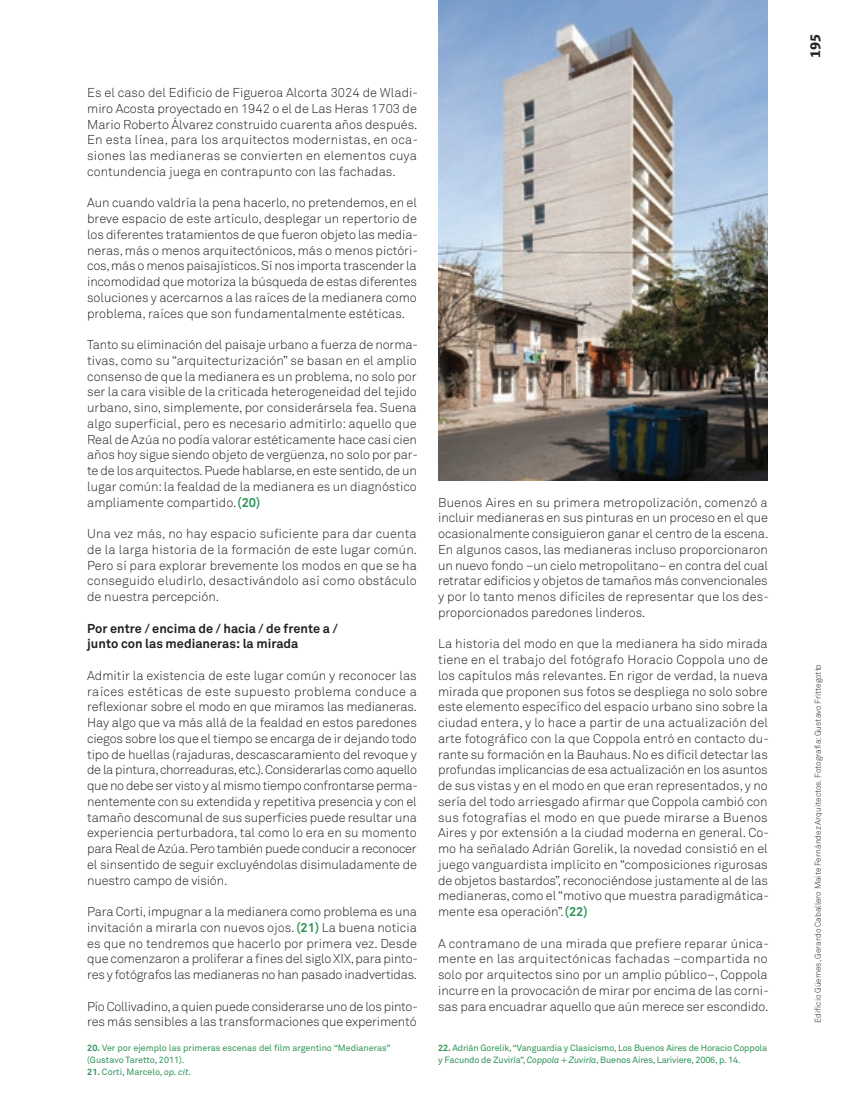
<style>
.page{position:relative;width:855px;height:1110px;background:#fff}
.page>*{position:absolute;margin:0;border:0;box-sizing:border-box;transform-origin:0 0}
.t1{font:700 13.5px "DB Sans";color:#231f20}
.TEXTO_Revista_sans{font:300 12.75px/15.8px "Akkurat";letter-spacing:-.005em;color:#231f20;text-align:justify}
.TEXTO_Revista_sans-2{font:700 12.75px/15.8px "Akkurat";color:#231f20}
.t2{font:9px/12px "Akkurat";letter-spacing:-.015em;color:#2e9358}
.TEXTO_Revista_sans-3{font:300 8.25px "Akkurat";color:#231f20}
.s1{font-weight:700;color:#2e9358}
.s2{font-weight:700}
.s3{font-style:italic}
</style>
<div class="page">
<img style="left:438px;top:0;width:329px;height:480px">
<p class="TEXTO_Revista_sans" style="left:87px;top:85px;width:332px">Es el caso del Edificio de Figueroa Alcorta 3024 de Wladi&shy;miro Acosta proyectado en 1942 o el de Las Heras 1703 de Mario Roberto Álvarez construido cuarenta años después.<br>En esta línea, para los arquitectos modernistas, en oca&shy;siones las medianeras se convierten en elementos cuya contundencia juega en contrapunto con las fachadas.</p>
<p class="TEXTO_Revista_sans" style="left:87px;top:195px;width:332px">Aun cuando valdría la pena hacerlo, no pretendemos, en el breve espacio de este artículo, desplegar un repertorio de los diferentes tratamientos de que fueron objeto las media&shy;neras, más o menos arquitectónicos, más o menos pictóri&shy;cos, más o menos paisajísticos. Sí nos importa trascender la incomodidad que motoriza la búsqueda de estas diferentes soluciones y acercarnos a las raíces de la medianera como problema, raíces que son fundamentalmente estéticas.</p>
<p class="TEXTO_Revista_sans" style="left:87px;top:337px;width:332px">Tanto su eliminación del paisaje urbano a fuerza de norma&shy;tivas, como su “arquitecturización” se basan en el amplio consenso de que la medianera es un problema, no solo por ser la cara visible de la criticada heterogeneidad del tejido urbano, sino, simplemente, por considerársela fea. Suena algo superficial, pero es necesario admitirlo: aquello que Real de Azúa no podía valorar estéticamente hace casi cien años hoy sigue siendo objeto de vergüenza, no solo por par&shy;te de los arquitectos. Puede hablarse, en este sentido, de un lugar común: la fealdad de la medianera es un diagnóstico ampliamente compartido.<span class="s1">(20)</span></p>
<p class="TEXTO_Revista_sans" style="left:87px;top:526px;width:332px">Una vez más, no hay espacio suficiente para dar cuenta de la larga historia de la formación de este lugar común.<br>Pero sí para explorar brevemente los modos en que se ha conseguido eludirlo, desactivándolo así como obstáculo de nuestra percepción.</p>
<p class="TEXTO_Revista_sans-2" style="left:87px;top:620px;width:252px">Por entre / encima de / hacia / de frente a / junto con las medianeras: la mirada</p>
<p class="TEXTO_Revista_sans" style="left:87px;top:668px;width:332px">Admitir la existencia de este lugar común y reconocer las raíces estéticas de este supuesto problema conduce a reflexionar sobre el modo en que miramos las medianeras.<br>Hay algo que va más allá de la fealdad en estos paredones ciegos sobre los que el tiempo se encarga de ir dejando todo tipo de huellas (rajaduras, descascaramiento del revoque y de la pintura, chorreaduras, etc.). Considerarlas como aquello que no debe ser visto y al mismo tiempo confrontarse perma&shy;nentemente con su extendida y repetitiva presencia y con el tamaño descomunal de sus superficies puede resultar una experiencia perturbadora, tal como lo era en su momento para Real de Azúa. Pero también puede conducir a reconocer el sinsentido de seguir excluyéndolas disimuladamente de nuestro campo de visión.</p>
<p class="TEXTO_Revista_sans" style="left:87px;top:904px;width:332px">Para Corti, impugnar a la medianera como problema es una invitación a mirarla con nuevos ojos. <span class="s1">(21)</span> La buena noticia es que no tendremos que hacerlo por primera vez. Desde que comenzaron a proliferar a fines del siglo XIX, para pinto&shy;res y fotógrafos las medianeras no han pasado inadvertidas.</p>
<p class="TEXTO_Revista_sans" style="left:87px;top:998px;width:332px">Pío Collivadino, a quien puede considerarse uno de los pinto&shy;res más sensibles a las transformaciones que experimentó</p>
<p class="t2" style="left:87px;top:1042px;width:305px"><span class="s2">20.</span> Ver por ejemplo las primeras escenas del film argentino “Medianeras” (Gustavo Taretto, 2011).</p>
<p class="t2" style="left:87px;top:1066px;width:106px"><span class="s2">21.</span> Corti, Marcelo, <span class="s3">op. cit.</span></p>
<p class="TEXTO_Revista_sans" style="left:438px;top:494px;width:332px">Buenos Aires en su primera metropolización, comenzó a incluir medianeras en sus pinturas en un proceso en el que ocasionalmente consiguieron ganar el centro de la escena.<br>En algunos casos, las medianeras incluso proporcionaron un nuevo fondo –un cielo metropolitano– en contra del cual retratar edificios y objetos de tamaños más convencionales y por lo tanto menos difíciles de representar que los des&shy;proporcionados paredones linderos.</p>
<p class="TEXTO_Revista_sans" style="left:438px;top:636px;width:332px">La historia del modo en que la medianera ha sido mirada tiene en el trabajo del fotógrafo Horacio Coppola uno de los capítulos más relevantes. En rigor de verdad, la nueva mirada que proponen sus fotos se despliega no solo sobre este elemento específico del espacio urbano sino sobre la ciudad entera, y lo hace a partir de una actualización del arte fotográfico con la que Coppola entró en contacto du&shy;rante su formación en la Bauhaus. No es difícil detectar las profundas implicancias de esa actualización en los asuntos de sus vistas y en el modo en que eran representados, y no sería del todo arriesgado afirmar que Coppola cambió con sus fotografías el modo en que puede mirarse a Buenos Aires y por extensión a la ciudad moderna en general. Co&shy;mo ha señalado Adrián Gorelik, la novedad consistió en el juego vanguardista implícito en “composiciones rigurosas de objetos bastardos”, reconociéndose justamente al de las medianeras, como el “motivo que muestra paradigmática&shy;mente esa operación”.<span class="s1">(22)</span></p>
<p class="TEXTO_Revista_sans" style="left:438px;top:935px;width:332px">A contramano de una mirada que prefiere reparar única&shy;mente en las arquitectónicas fachadas –compartida no solo por arquitectos sino por un amplio público–, Coppola incurre en la provocación de mirar por encima de las corni&shy;sas para encuadrar aquello que aún merece ser escondido.</p>
<p class="t2" style="left:438px;top:1042px;width:330px"><span class="s2">22.</span> Adrián Gorelik, “Vanguardia y Clasicismo, Los Buenos Aires de Horacio Coppola y Facundo de Zuviría”, <span class="s3">Coppola + Zuviría</span>, Buenos Aires, Lariviere, 2006, p. 14.</p>
<p class="t1" style="left:806px;top:58px;width:25px;rotate:-90deg">195</p>
<p class="TEXTO_Revista_sans-3" style="left:813px;top:1023px;width:360px;rotate:-90deg">Edificio Güemes, Gerardo Caballero Maite Fernández Arquitectos. Fotografía: Gustavo Frittegotto</p>
</div>
